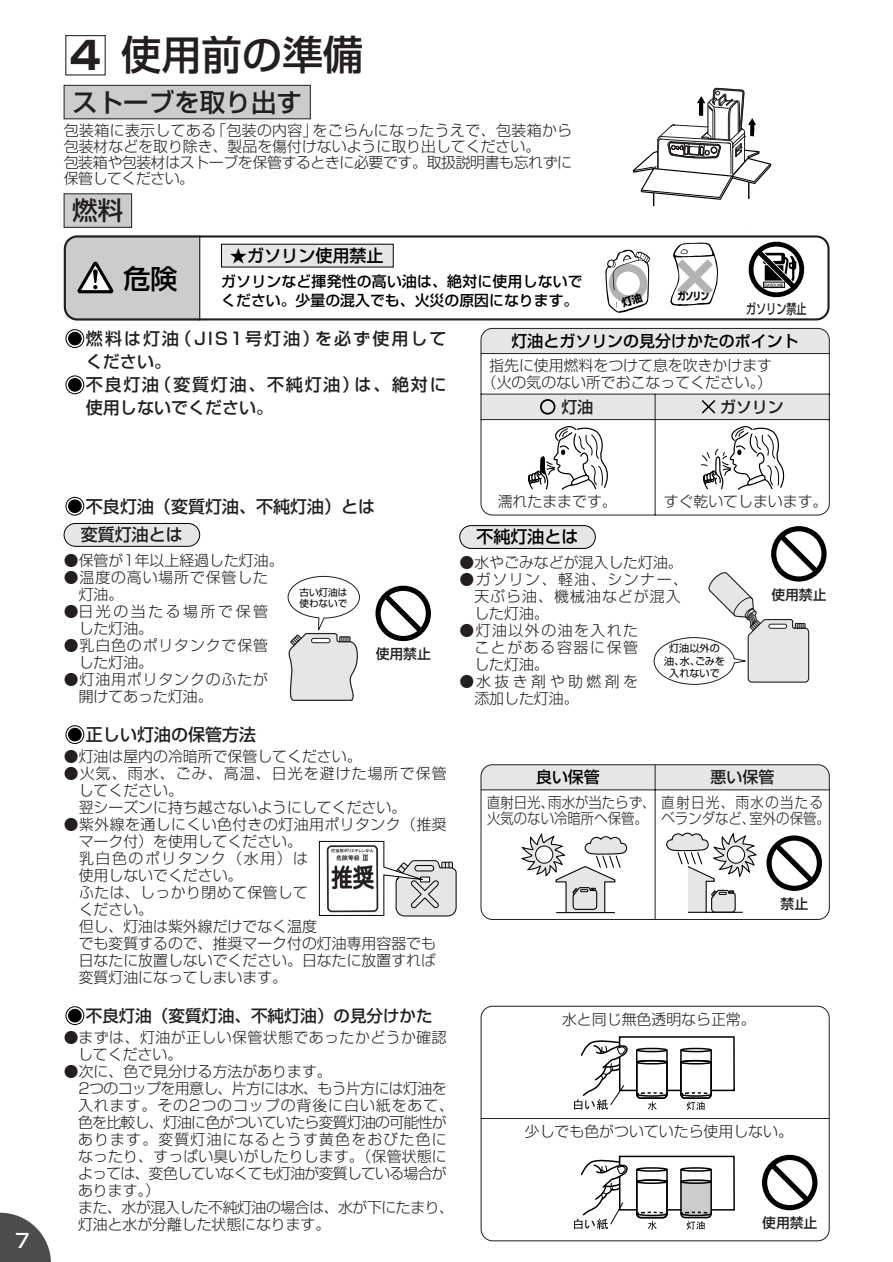
<style>
.page{position:relative;width:893px;height:1262px;background:#fff}
.page>*{position:absolute;margin:0;border:0;box-sizing:border-box;transform-origin:0 0}
.t1{font:500 40.35px "Shin Go";color:#231f20}
.t2{font:500 27px "Shin Go";color:#000}
.t3{font:500 25.5px "Shin Go";color:#231f20}
.t4{font:500 19.2px "Shin Go";color:#fff}
.t5{font:500 16.95px/23.1px "Shin Go";letter-spacing:.105em;color:#231f20}
.t6{font:500 16.95px "Shin Go";color:#231f20}
.t7{font:500 16.95px "Shin Go";color:#000}
.t8{font:500 16.5px "Shin Go";color:#231f20}
.t9{font:500 15.9px "Shin Go";color:#000}
.t10{font:500 15.9px "Shin Go";color:#231f20}
.t11{font:300 14.85px/17px "Shin Go";color:#231f20}
.t12{font:300 14.85px/17px "Shin Go";letter-spacing:.06em;color:#231f20}
.t13{font:300 14.85px/15.9px "Shin Go";color:#231f20;scale:.9 1}
.t14{font:500 14.85px/19.2px "Shin Go";letter-spacing:.01em;color:#000}
.t15{font:300 14.85px/17px "Shin Go";letter-spacing:.07em;color:#231f20}
.t16{font:300 14.85px/17px "Shin Go";letter-spacing:.03em;color:#231f20}
.t17{font:300 14.85px/17px "Shin Go";letter-spacing:.235em;color:#231f20}
.t18{font:300 14.85px/17px "Shin Go";letter-spacing:.175em;color:#231f20}
.t19{font:500 13.8px "Shin Go";color:#231f20}
.t20{font:500 13.8px "Shin Go";color:#231f20;scale:.73 1}
.t21{font:700 10.5px "Shin Go";color:#000;scale:.8 1}
.t22{font:10.2px/12.3px "Shin Go";color:#000;text-align:center}
.t23{font:9.6px/11.4px "Shin Go";color:#000}
.t24{font:500 4.2px "Shin Go";letter-spacing:-.04em;color:#000;scale:.85 1}
.s1{font-weight:700;font-size:38.25px}
</style>
<div class="page">
<svg style="left:0;top:1212px;width:51px;height:50px"></svg>
<div style="left:459px;top:525px;width:136px;height:23px;background:#e6e6e6;border-radius:11px"></div>
<div style="left:459px;top:525px;width:136px;height:23px;border:1px solid #000;border-radius:11px"></div>
<div style="left:64px;top:523px;width:136px;height:23px;background:#e6e6e6;border-radius:11px"></div>
<div style="left:64px;top:523px;width:136px;height:23px;border:1px solid #000;border-radius:11px"></div>
<div style="left:64px;top:85px;width:246px;height:34px;background:#ccc"></div>
<div style="left:64px;top:85px;width:246px;height:34px;border:1px solid #231f20"></div>
<div style="left:64px;top:194px;width:68px;height:33px;background:#ccc"></div>
<div style="left:66px;top:376px;width:18px;height:18px;border:1px solid #000;border-radius:50%"></div>
<div style="left:68px;top:378px;width:13px;height:13px;background:#000;border:1px solid #000;border-radius:50%"></div>
<div style="left:66px;top:329px;width:18px;height:19px;border:1px solid #000;border-radius:50%"></div>
<div style="left:68px;top:332px;width:13px;height:13px;background:#000;border:1px solid #000;border-radius:50%"></div>
<div style="left:66px;top:497px;width:18px;height:18px;border:1px solid #000;border-radius:50%"></div>
<div style="left:68px;top:500px;width:13px;height:13px;background:#000;border:1px solid #000;border-radius:50%"></div>
<div style="left:66px;top:725px;width:18px;height:18px;border:1px solid #000;border-radius:50%"></div>
<div style="left:68px;top:728px;width:13px;height:13px;background:#000;border:1px solid #000;border-radius:50%"></div>
<div style="left:66px;top:237px;width:144px;height:81px;background:#ccc;border-radius:11px"></div>
<svg style="left:78px;top:261px;width:36px;height:33px"></svg>
<svg style="left:199px;top:238px;width:195px;height:83px"></svg>
<svg style="left:480px;top:328px;width:350px;height:188px"></svg>
<div style="left:480px;top:764px;width:349px;height:43px;background:#e6e6e6;border-radius:11px"></div>
<div style="left:480px;top:790px;width:175px;height:40px;background:#fff"></div>
<div style="left:655px;top:790px;width:174px;height:40px;background:#fff"></div>
<hr style="left:481px;top:789px;width:348px;height:1px;background:#231f20">
<hr style="left:654px;top:764px;width:1px;height:155px;background:#231f20">
<div style="left:480px;top:764px;width:349px;height:155px;border:1px solid #231f20;border-radius:12px"></div>
<svg style="left:670px;top:242px;width:48px;height:64px"></svg>
<svg style="left:527px;top:424px;width:84px;height:68px"></svg>
<svg style="left:700px;top:424px;width:87px;height:68px"></svg>
<svg style="left:521px;top:834px;width:106px;height:79px"></svg>
<svg style="left:666px;top:832px;width:91px;height:81px"></svg>
<svg style="left:632px;top:87px;width:139px;height:120px"></svg>
<div style="left:64px;top:235px;width:765px;height:85px;border:2px solid #231f20;border-radius:12px"></div>
<svg style="left:287px;top:576px;width:73px;height:125px"></svg>
<div style="left:540px;top:399px;width:15px;height:15px;border:2px solid #000;border-radius:50%"></div>
<svg style="left:700px;top:398px;width:17px;height:17px"></svg>
<svg style="left:748px;top:241px;width:57px;height:57px"></svg>
<svg style="left:766px;top:835px;width:56px;height:56px"></svg>
<svg style="left:769px;top:838px;width:50px;height:50px"></svg>
<svg style="left:375px;top:585px;width:56px;height:56px"></svg>
<svg style="left:378px;top:588px;width:50px;height:50px"></svg>
<svg style="left:771px;top:526px;width:55px;height:55px"></svg>
<svg style="left:653px;top:529px;width:171px;height:156px"></svg>
<svg style="left:319px;top:840px;width:138px;height:76px"></svg>
<img style="left:326px;top:844px;width:53px;height:68px">
<div style="left:66px;top:1006px;width:18px;height:18px;border:1px solid #000;border-radius:50%"></div>
<div style="left:68px;top:1009px;width:13px;height:13px;background:#000;border:1px solid #000;border-radius:50%"></div>
<svg style="left:762px;top:1154px;width:55px;height:56px"></svg>
<svg style="left:764px;top:1157px;width:50px;height:50px"></svg>
<div style="left:480px;top:1005px;width:349px;height:236px;border:1px solid #231f20;border-radius:12px"></div>
<hr style="left:481px;top:1118px;width:348px;height:1px;background:#231f20">
<div style="left:619px;top:1036px;width:115px;height:55px;background:#fff;border:2px solid #000"></div>
<svg style="left:634px;top:1036px;width:34px;height:74px"></svg>
<svg style="left:574px;top:1037px;width:54px;height:73px"></svg>
<svg style="left:679px;top:1036px;width:33px;height:74px"></svg>
<div style="left:619px;top:1155px;width:115px;height:55px;background:#fff;border:2px solid #000"></div>
<svg style="left:634px;top:1155px;width:34px;height:74px"></svg>
<svg style="left:679px;top:1167px;width:33px;height:62px"></svg>
<svg style="left:574px;top:1157px;width:54px;height:72px"></svg>
<svg style="left:605px;top:249px;width:45px;height:64px"></svg>
<p class="t4" style="left:15px;top:1233px;width:16px">7</p>
<h1 class="t1" style="left:70px;top:40px;width:295px"><span class="s1">4</span> 使用前の準備</h1>
<h3 class="t3" style="left:72px;top:93px;width:231px">ストーブを取り出す</h3>
<p class="t11" style="left:64px;top:125px;width:510px;line-height:15.9px">包装箱に表示してある「包装の内容」をごらんになったうえで、包装箱から包装材などを取り除き、製品を傷付けないように取り出してください。<br>包装箱や包装材はストーブを保管するときに必要です。取扱説明書も忘れずに保管してください。</p>
<h3 class="t3" style="left:72px;top:201px;width:53px">燃料</h3>
<p class="t7" style="left:230px;top:249px;width:155px">★ガソリン使用禁止</p>
<p class="t14" style="left:221px;top:273px;width:363px">ガソリンなど揮発性の高い油は、絶対に使用しないでください。少量の混入でも、火災の原因になります。</p>
<p class="t9" style="left:511px;top:335px;width:289px">灯油とガソリンの見分けかたのポイント</p>
<p class="t11" style="left:482px;top:359px;width:292px;text-align:center">指先に使用燃料をつけて息を吹きかけます（火の気のない所でおこなってください。）</p>
<p class="t10" style="left:561px;top:401px;width:33px">灯油</p>
<h2 class="t2" style="left:123px;top:269px;width:82px">危険　</h2>
<p class="t24" style="left:764px;top:283px;width:24px">GASOLINE</p>
<p class="t20" style="left:746px;top:303px;width:84px">ガソリン禁止</p>
<p class="t21" style="left:677px;top:292px;width:41px">ガソリン</p>
<p class="t5" style="left:86px;top:329px;width:362px">燃料は灯油（JIS1号灯油）を必ず使用してください。<br>不良灯油（変質灯油、不純灯油）は、絶対に使用しないでください。</p>
<p class="t10" style="left:720px;top:401px;width:65px">ガソリン</p>
<p class="t6" style="left:86px;top:500px;width:291px">不良灯油（変質灯油、不純灯油）とは</p>
<p class="t6" style="left:81px;top:528px;width:104px">変質灯油とは</p>
<p class="t11" style="left:64px;top:554px;width:221px">●保管が1年以上経過した灯油。</p>
<p class="t12" style="left:79px;top:571px;width:191px;text-indent:-15px">●温度の高い場所で保管した灯油。</p>
<p class="t18" style="left:79px;top:605px;width:191px;text-indent:-15px">●日光の当たる場所で保管した灯油。</p>
<p class="t12" style="left:79px;top:639px;width:191px;text-indent:-15px">●乳白色のポリタンクで保管した灯油。</p>
<p class="t12" style="left:79px;top:673px;width:191px;text-indent:-15px">●灯油用ポリタンクのふたが開けてあった灯油。</p>
<p class="t23" style="left:299px;top:587px;width:50px">古い灯油は使わないで</p>
<p class="t19" style="left:376px;top:649px;width:57px">使用禁止</p>
<p class="t6" style="left:86px;top:728px;width:189px">正しい灯油の保管方法　</p>
<p class="t11" style="left:64px;top:750px;width:299px">●灯油は屋内の冷暗所で保管してください。</p>
<p class="t11" style="left:79px;top:767px;width:369px;text-indent:-15px">●火気、雨水、ごみ、高温、日光を避けた場所で保管してください。<br>翌シーズンに持ち越さないようにしてください。</p>
<p class="t11" style="left:79px;top:818px;width:369px;text-indent:-15px">●紫外線を通しにくい色付きの灯油用ポリタンク（推奨マーク付）を使用してください。<br>乳白色のポリタンク（水用）は<br>使用しないでください。<br>ふたは、しっかり閉めて保管して<br>ください。<br>但し、灯油は紫外線だけでなく温度<br>でも変質するので、推奨マーク付の灯油専用容器でも日なたに放置しないでください。日なたに放置すれば変質灯油になってしまいます。</p>
<p class="t8" style="left:86px;top:1009px;width:348px">不良灯油（変質灯油、不純灯油）の見分けかた</p>
<p class="t16" style="left:78px;top:1031px;width:370px;text-indent:-14px">●まずは、灯油が正しい保管状態であったかどうか確認してください。</p>
<p class="t11" style="left:78px;top:1065px;width:377px;text-indent:-14px">●次に、色で見分ける方法があります。<br>2つのコップを用意し、片方には水、もう片方には灯油を入れます。その2つのコップの背後に白い紙をあて、色を比較し、灯油に色がついていたら変質灯油の可能性があります。変質灯油になるとうす黄色をおびた色になったり、すっぱい臭いがしたりします。（保管状態によっては、変色していなくても灯油が変質している場合があります。）<br>また、水が混入した不純灯油の場合は、水が下にたまり、灯油と水が分離した状態になります。</p>
<p class="t11" style="left:497px;top:495px;width:121px">濡れたままです。</p>
<p class="t11" style="left:663px;top:495px;width:165px">すぐ乾いてしまいます。</p>
<p class="t7" style="left:476px;top:531px;width:104px">不純灯油とは</p>
<p class="t11" style="left:459px;top:556px;width:225px">●水やごみなどが混入した灯油。</p>
<p class="t15" style="left:474px;top:573px;width:215px;text-indent:-15px">●ガソリン、軽油、シンナー、天ぷら油、機械油などが混入した灯油。</p>
<p class="t11" style="left:474px;top:624px;width:165px;text-align:justify;text-indent:-15px">●灯油以外の油を入れたことがある容器に保管した灯油。</p>
<p class="t17" style="left:474px;top:675px;width:165px;text-indent:-15px">●水抜き剤や助燃剤を添加した灯油。</p>
<p class="t22" style="left:664px;top:643px;width:62px">灯油以外の油、水、ごみを入れないで</p>
<p class="t19" style="left:771px;top:589px;width:57px">使用禁止</p>
<p class="t9" style="left:536px;top:771px;width:65px">良い保管</p>
<p class="t13" style="left:487px;top:796px;width:375px">直射日光、雨水が当たらず、直射日光、雨水の当たる火気のない冷暗所へ保管。</p>
<p class="t10" style="left:710px;top:771px;width:65px">悪い保管</p>
<p class="t13" style="left:661px;top:812px;width:188px">ベランダなど、室外の保管。</p>
<p class="t19" style="left:780px;top:898px;width:29px">禁止</p>
<p class="t11" style="left:562px;top:1012px;width:195px">水と同じ無色透明なら正常。</p>
<p class="t11" style="left:525px;top:1124px;width:269px">少しでも色がついていたら使用しない。</p>
<p class="t19" style="left:762px;top:1217px;width:57px">使用禁止</p>
</div>
